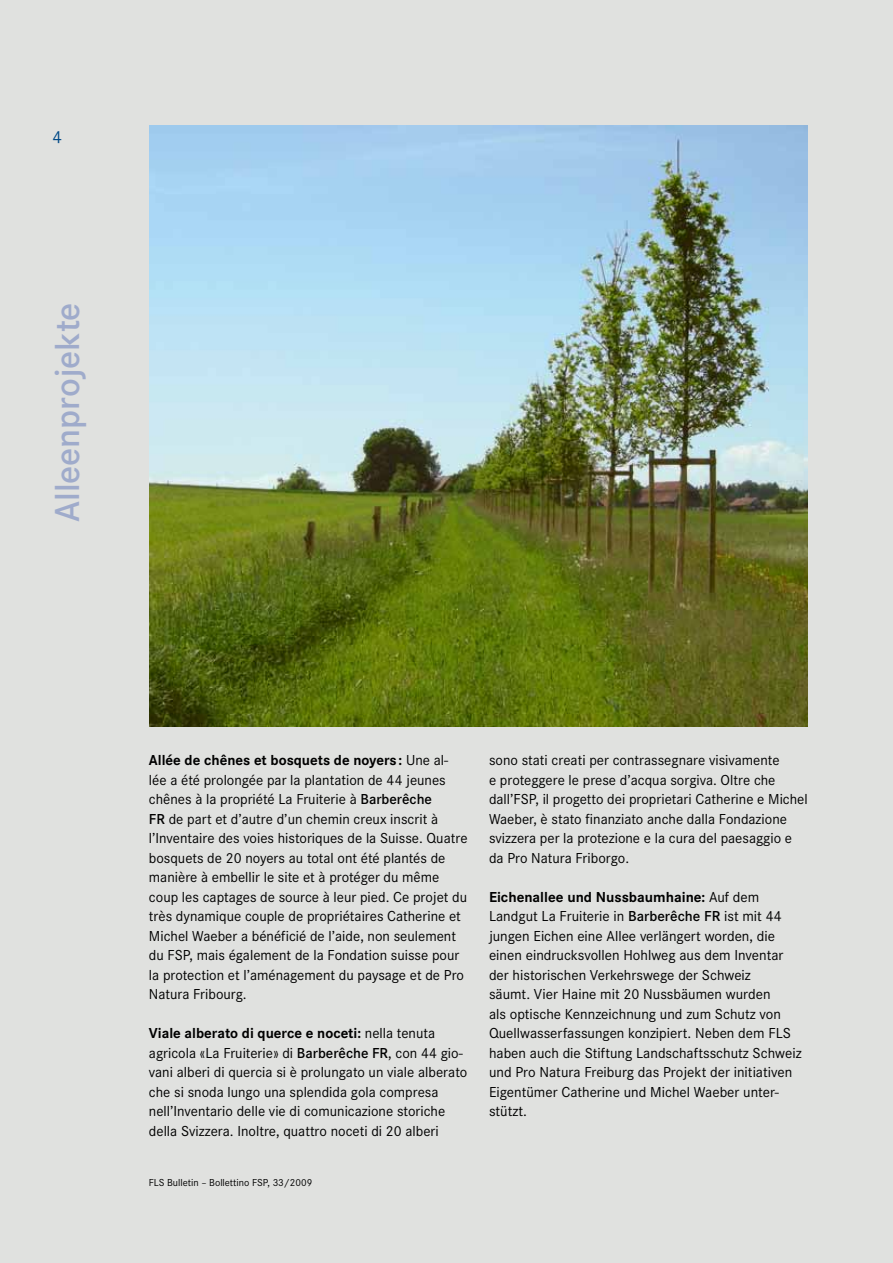
<style>
.page{position:relative;width:893px;height:1263px;background:#e0e1df}
.page>*{position:absolute;margin:0;border:0;box-sizing:border-box;transform-origin:0 0}
.t1{font:600 36px "Corporate S";color:#9fabcb}
.t2{font:18px "Corporate S";color:#004987}
.t3{font:15px/19.5px "Corporate S";color:#000}
.t4{font:10.5px "Corporate S";color:#000}
.s1{font-weight:700}
.s2{font-weight:600}
</style>
<div class="page">
<img style="left:149px;top:126px;width:659px;height:600px">
<p class="t2" style="left:53px;top:126px;width:11px">4</p>
<h1 class="t1" style="left:47px;top:522px;width:221px;rotate:-90deg">Alleenprojekte</h1>
<p class="t3" style="left:149px;top:751px;width:320px"><span class="s1">Allée de chênes et bosquets de noyers :</span> Une al&shy;lée a été prolongée par la plantation de 44 jeunes chênes à la propriété La Fruiterie à <span class="s2">Barberêche<br>FR</span> de part et d’autre d’un chemin creux inscrit à l’Inventaire des voies historiques de la Suisse. Quatre bosquets de 20 noyers au total ont été plantés de manière à embellir le site et à protéger du même coup les captages de source à leur pied. Ce projet du très dynamique couple de propriétaires Catherine et Michel Waeber a bénéficié de l’aide, non seulement du FSP, mais également de la Fondation suisse pour la protection et l’aménagement du paysage et de Pro Natura Fribourg.</p>
<p class="t3" style="left:149px;top:1024px;width:320px"><span class="s1">Viale alberato di querce e noceti:</span> nella tenuta agricola «La Fruiterie» di <span class="s2">Barberêche FR</span>, con 44 gio&shy;vani alberi di quercia si è prolungato un viale alberato che si snoda lungo una splendida gola compresa nell’Inventario delle vie di comunicazione storiche della Svizzera. Inoltre, quattro noceti di 20 alberi</p>
<p class="t4" style="left:149px;top:1176px;width:165px">FLS Bulletin – Bollettino FSP, 33/2009</p>
<p class="t3" style="left:489px;top:751px;width:320px">sono stati creati per contrassegnare visivamente<br>e proteggere le prese d’acqua sorgiva. Oltre che dall’FSP, il progetto dei proprietari Catherine e Michel Waeber, è stato finanziato anche dalla Fondazione svizzera per la protezione e la cura del paesaggio e da Pro Natura Friborgo.</p>
<p class="t3" style="left:489px;top:887px;width:314px"><span class="s1">Eichenallee und Nussbaumhaine:</span> Auf dem Landgut La Fruiterie in <span class="s2">Barberêche FR</span> ist mit 44 jungen Eichen eine Allee verlängert worden, die einen eindrucksvollen Hohlweg aus dem Inventar der historischen Verkehrswege der Schweiz<br>säumt. Vier Haine mit 20 Nussbäumen wurden<br>als optische Kennzeichnung und zum Schutz von Quellwasserfassungen konzipiert. Neben dem FLS haben auch die Stiftung Landschaftsschutz Schweiz und Pro Natura Freiburg das Projekt der initiativen Eigentümer Catherine und Michel Waeber unter&shy;stützt.</p>
</div>
